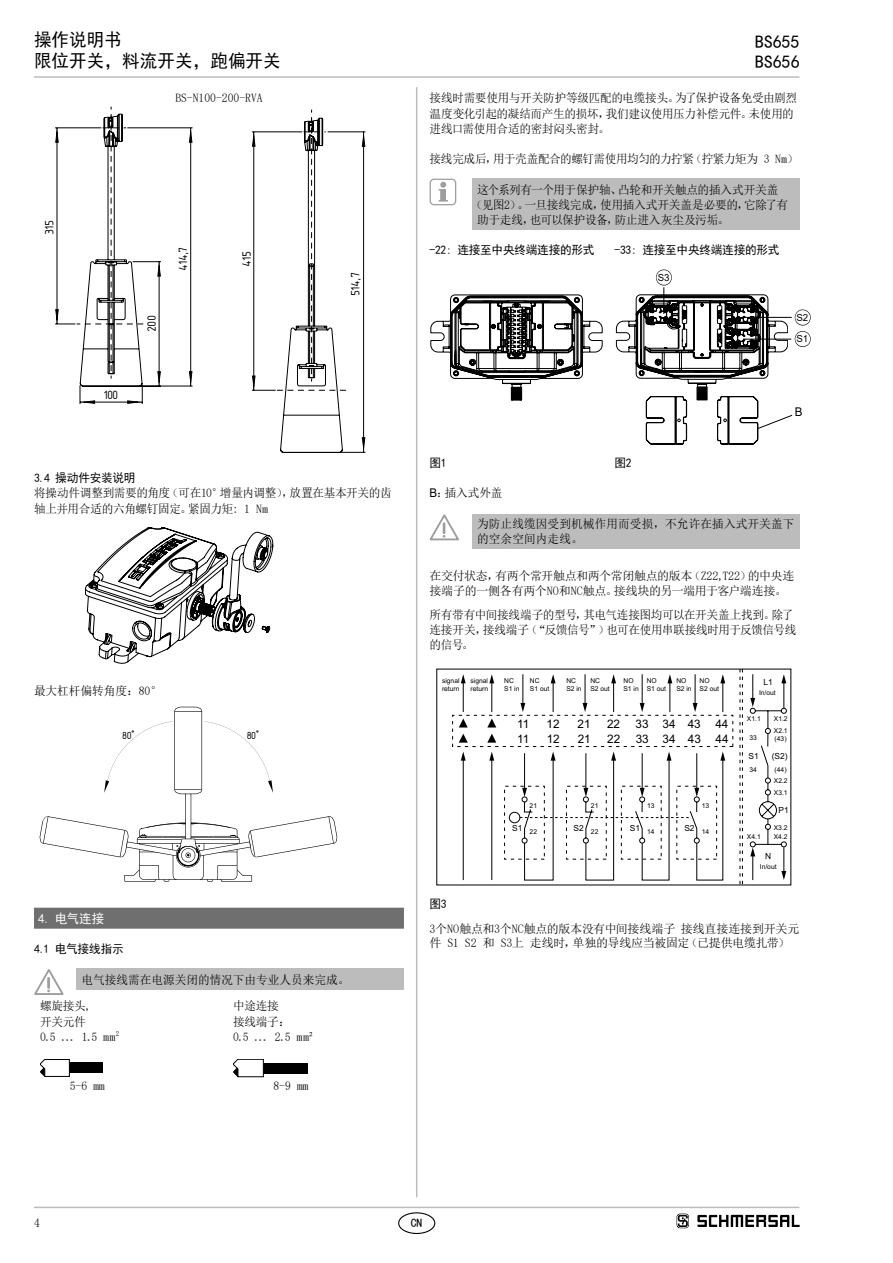
<style>
.page{position:relative;width:893px;height:1263px;background:#fff}
.page>*{position:absolute;margin:0;border:0;box-sizing:border-box;transform-origin:0 0}
.t1{font:18.75px "Isonorm 3098";color:#000}
.t2{font:18px/20.2px "Sim Hei";letter-spacing:.01em;color:#000}
.t3{font:12.75px "Sim Hei";color:#fff}
.t4{font:12px/15.1px "Sim Sun";letter-spacing:-.02em;color:#000}
.t5{font:12px "Sim Hei";letter-spacing:-.02em;color:#000}
.t6{font:12px "Sim Sun";color:#000}
.t7{font:12px/15.1px "Sim Sun";letter-spacing:.01em;color:#000}
.t8{font:12px "Sim Sun";letter-spacing:-.04em;color:#000}
.t9{font:12px "Arial";color:#000}
.t10{font:11.7px/15.1px "Arial";color:#000}
.t11{font:10.8px "Isonorm 3098";color:#000}
.t12{font:9.75px "Arial";color:#000}
.t13{font:8.4px "Arial";color:#000}
.t14{font:6.75px/8.1px "Arial";color:#000}
.s1{font-family:"Arial"}
</style>
<div class="page">
<hr style="left:34px;top:1207px;width:765px;height:1px;background:#bcbcbc">
<hr style="left:34px;top:76px;width:765px;height:2px;background:#bcbcbc">
<hr style="left:416px;top:87px;width:1px;height:1110px;background:#bcbcbc">
<div style="left:398px;top:1212px;width:37px;height:22px;border:1px solid #000;border-radius:50%"></div>
<div style="left:472px;top:178px;width:327px;height:52px;background:#bcbcbc"></div>
<svg style="left:439px;top:182px;width:9px;height:20px"></svg>
<div style="left:430px;top:179px;width:26px;height:26px;border:1px solid #9d9d9c;border-radius:4px"></div>
<svg style="left:431px;top:295px;width:171px;height:105px"></svg>
<svg style="left:616px;top:269px;width:195px;height:175px"></svg>
<div style="left:472px;top:514px;width:327px;height:35px;background:#bcbcbc"></div>
<svg style="left:429px;top:514px;width:30px;height:27px"></svg>
<svg style="left:452px;top:669px;width:291px;height:216px"></svg>
<hr style="left:491px;top:759px;width:1px;height:121px;background:#000">
<svg style="left:489px;top:751px;width:5px;height:10px"></svg>
<hr style="left:463px;top:759px;width:1px;height:121px;background:#000">
<svg style="left:461px;top:751px;width:5px;height:10px"></svg>
<hr style="left:463px;top:682px;width:1px;height:30px;background:#000">
<svg style="left:461px;top:674px;width:5px;height:9px"></svg>
<hr style="left:491px;top:682px;width:1px;height:30px;background:#000">
<svg style="left:489px;top:674px;width:5px;height:9px"></svg>
<hr style="left:522px;top:674px;width:1px;height:31px;background:#000">
<svg style="left:520px;top:703px;width:5px;height:9px"></svg>
<hr style="left:585px;top:674px;width:1px;height:31px;background:#000">
<svg style="left:583px;top:703px;width:4px;height:9px"></svg>
<hr style="left:642px;top:674px;width:1px;height:31px;background:#000">
<svg style="left:640px;top:703px;width:5px;height:9px"></svg>
<hr style="left:695px;top:674px;width:1px;height:31px;background:#000">
<svg style="left:693px;top:703px;width:4px;height:9px"></svg>
<hr style="left:553px;top:682px;width:1px;height:30px;background:#000">
<svg style="left:551px;top:674px;width:5px;height:9px"></svg>
<hr style="left:613px;top:682px;width:1px;height:30px;background:#000">
<svg style="left:611px;top:674px;width:5px;height:9px"></svg>
<hr style="left:669px;top:682px;width:1px;height:30px;background:#000">
<svg style="left:667px;top:674px;width:5px;height:9px"></svg>
<hr style="left:722px;top:682px;width:1px;height:30px;background:#000">
<svg style="left:720px;top:674px;width:5px;height:9px"></svg>
<svg style="left:487px;top:718px;width:9px;height:9px"></svg>
<svg style="left:487px;top:734px;width:9px;height:9px"></svg>
<svg style="left:459px;top:718px;width:9px;height:9px"></svg>
<svg style="left:459px;top:734px;width:9px;height:9px"></svg>
<svg style="left:508px;top:751px;width:217px;height:130px"></svg>
<svg style="left:749px;top:674px;width:38px;height:206px"></svg>
<div style="left:34px;top:908px;width:370px;height:21px;background:#706f6f"></div>
<svg style="left:161px;top:127px;width:181px;height:326px"></svg>
<hr style="left:190px;top:128px;width:1px;height:258px;background:#000">
<hr style="left:127px;top:128px;width:66px;height:1px;background:#000">
<hr style="left:363px;top:132px;width:1px;height:320px;background:#000">
<hr style="left:328px;top:132px;width:37px;height:1px;background:#000">
<hr style="left:140px;top:386px;width:53px;height:1px;background:#000">
<svg style="left:188px;top:131px;width:5px;height:12px"></svg>
<svg style="left:188px;top:371px;width:5px;height:12px"></svg>
<svg style="left:55px;top:107px;width:106px;height:297px"></svg>
<svg style="left:340px;top:437px;width:26px;height:16px"></svg>
<svg style="left:361px;top:135px;width:5px;height:12px"></svg>
<svg style="left:251px;top:110px;width:95px;height:281px"></svg>
<svg style="left:85px;top:527px;width:188px;height:136px"></svg>
<svg style="left:40px;top:707px;width:297px;height:174px"></svg>
<div style="left:77px;top:969px;width:327px;height:21px;background:#bcbcbc"></div>
<svg style="left:34px;top:969px;width:30px;height:26px"></svg>
<div style="left:68px;top:1063px;width:35px;height:10px;background:#000"></div>
<svg style="left:40px;top:1059px;width:30px;height:18px"></svg>
<div style="left:262px;top:1062px;width:46px;height:11px;background:#000"></div>
<svg style="left:233px;top:1059px;width:31px;height:18px"></svg>
<svg style="left:677px;top:1213px;width:12px;height:15px"></svg>
<svg style="left:697px;top:1215px;width:102px;height:12px"></svg>
<h2 class="t2" style="left:34px;top:30px;width:248px">操作说明书<br>限位开关，料流开关，跑偏开关</h2>
<h2 class="t2" style="left:755px;top:31px;width:46px">BS655<br>BS656</h2>
<h1 class="t1" style="left:36px;top:234px;width:15px;rotate:-90deg">315</h1>
<p class="t6" style="left:175px;top:92px;width:89px">BS-N100-200-RVA</p>
<h1 class="t1" style="left:105px;top:382px;width:15px">100</h1>
<h1 class="t1" style="left:138px;top:331px;width:17px;rotate:-90deg">200</h1>
<h1 class="t1" style="left:170px;top:270px;width:25px;rotate:-90deg">414,7</h1>
<h1 class="t1" style="left:233px;top:266px;width:16px;rotate:-90deg">415</h1>
<h1 class="t1" style="left:342px;top:295px;width:24px;rotate:-90deg">514,7</h1>
<p class="t5" style="left:34px;top:472px;width:103px">3.4 操动件安装说明</p>
<p class="t4" style="left:34px;top:486px;width:359px">将操动件调整到需要的角度（可在10°增量内调整），放置在基本开关的齿轴上并用合适的六角螺钉固定。紧固力矩: 1 Nm</p>
<p class="t6" style="left:34px;top:685px;width:130px">最大杠杆偏转角度：80°</p>
<p class="t11" style="left:123px;top:729px;width:13px">80°</p>
<p class="t11" style="left:247px;top:729px;width:13px">80°</p>
<p class="t3" style="left:38px;top:912px;width:67px">4. 电气连接</p>
<p class="t5" style="left:34px;top:943px;width:91px">4.1 电气接线指示</p>
<p class="t6" style="left:82px;top:973px;width:269px">电气接线需在电源关闭的情况下由专业人员来完成。</p>
<p class="t4" style="left:40px;top:998px;width:81px">螺旋接头,<br>开关元件<br>0.5 ... 1.5 mm<sup>2</sup></p>
<p class="t4" style="left:233px;top:998px;width:84px">中途连接<br>接线端子：<br>0.5 ... 2.5 mm²</p>
<p class="t4" style="left:70px;top:1078px;width:36px">5-6 mm</p>
<p class="t4" style="left:273px;top:1078px;width:36px">8-9 mm</p>
<p class="t4" style="left:429px;top:90px;width:369px">接线时需要使用与开关防护等级匹配的电缆接头。为了保护设备免受由剧烈温度变化引起的凝结而产生的损坏，我们建议使用压力补偿元件。未使用的进线口需使用合适的密封闷头密封。</p>
<p class="t8" style="left:429px;top:153px;width:370px">接线完成后，用于壳盖配合的螺钉需使用均匀的力拧紧（拧紧力矩为 3 Nm）</p>
<p class="t4" style="left:477px;top:182px;width:303px">这个系列有一个用于保护轴、凸轮和开关触点的插入式开关盖</p>
<p class="t4" style="left:471px;top:197px;width:318px">（见图2）。一旦接线完成，使用插入式开关盖是必要的，它除了有</p>
<p class="t4" style="left:477px;top:212px;width:253px">助于走线，也可以保护设备，防止进入灰尘及污垢。</p>
<p class="t5" style="left:429px;top:244px;width:167px">-22: 连接至中央终端连接的形式</p>
<p class="t5" style="left:614px;top:244px;width:167px">-33: 连接至中央终端连接的形式</p>
<p class="t12" style="left:658px;top:271px;width:13px">S3</p>
<p class="t12" style="left:796px;top:311px;width:13px">S2</p>
<p class="t12" style="left:796px;top:332px;width:13px">S1</p>
<p class="t9" style="left:795px;top:404px;width:9px">B</p>
<p class="t5" style="left:429px;top:457px;width:19px">图1</p>
<p class="t5" style="left:614px;top:457px;width:19px">图2</p>
<p class="t4" style="left:429px;top:486px;width:74px"><span class="s1">B</span>：插入式外盖</p>
<p class="t7" style="left:477px;top:516px;width:319px">为防止线缆因受到机械作用而受损，不允许在插入式开关盖下的空余空间内走线。</p>
<p class="t4" style="left:429px;top:569px;width:366px;line-height:14.4px">在交付状态，有两个常开触点和两个常闭触点的版本（Z22,T22）的中央连接端子的一侧各有两个NO和NC触点。接线块的另一端用于客户端连接。</p>
<p class="t4" style="left:429px;top:607px;width:368px">所有带有中间接线端子的型号，其电气连接图均可以在开关盖上找到。除了连接开关，接线端子（“反馈信号”）也可在使用串联接线时用于反馈信号线的信号。</p>
<p class="t14" style="left:442px;top:677px;width:19px">signal return</p>
<p class="t14" style="left:471px;top:677px;width:19px">signal return</p>
<p class="t14" style="left:504px;top:677px;width:17px">NC<br>S1 in</p>
<p class="t14" style="left:530px;top:677px;width:21px">NC<br>S1 out</p>
<p class="t14" style="left:566px;top:677px;width:17px">NC<br>S2 in</p>
<p class="t14" style="left:590px;top:677px;width:21px">NC<br>S2 out</p>
<p class="t14" style="left:623px;top:677px;width:17px">NO<br>S1 in</p>
<p class="t14" style="left:647px;top:677px;width:21px">NO<br>S1 out</p>
<p class="t14" style="left:676px;top:677px;width:17px">NO<br>S2 in</p>
<p class="t14" style="left:700px;top:677px;width:21px">NO<br>S2 out</p>
<p class="t13" style="left:763px;top:676px;width:11px">L1</p>
<p class="t14" style="left:759px;top:688px;width:18px">In/out</p>
<p class="t10" style="left:517px;top:716px;width:14px">11<br>11</p>
<p class="t10" style="left:547px;top:716px;width:15px">12<br>12</p>
<p class="t10" style="left:578px;top:716px;width:15px">21<br>21</p>
<p class="t10" style="left:607px;top:716px;width:15px">22<br>22</p>
<p class="t10" style="left:636px;top:716px;width:15px">33<br>33</p>
<p class="t10" style="left:662px;top:716px;width:15px">34<br>34</p>
<p class="t10" style="left:688px;top:716px;width:15px">43<br>43</p>
<p class="t10" style="left:715px;top:716px;width:15px">44<br>44</p>
<p class="t14" style="left:747px;top:715px;width:15px">X1.1</p>
<p class="t14" style="left:774px;top:713px;width:15px;line-height:11.7px">X1.2<br>X2.1</p>
<p class="t14" style="left:749px;top:734px;width:9px">33</p>
<p class="t14" style="left:775px;top:735px;width:13px">(43)</p>
<p class="t13" style="left:748px;top:750px;width:12px">S1</p>
<p class="t13" style="left:772px;top:750px;width:17px">(S2)</p>
<p class="t14" style="left:749px;top:765px;width:9px">34</p>
<p class="t14" style="left:775px;top:765px;width:13px">(44)</p>
<p class="t14" style="left:774px;top:774px;width:15px;line-height:11.9px">X2.2<br>X3.1</p>
<p class="t14" style="left:530px;top:801px;width:9px">21</p>
<p class="t13" style="left:512px;top:823px;width:26px">S1 <sub>22</sub></p>
<p class="t14" style="left:591px;top:801px;width:9px">21</p>
<p class="t13" style="left:573px;top:823px;width:26px">S2 <sub>22</sub></p>
<p class="t14" style="left:647px;top:801px;width:9px">13</p>
<p class="t13" style="left:630px;top:823px;width:26px">S1 <sub>14</sub></p>
<p class="t14" style="left:702px;top:801px;width:9px">13</p>
<p class="t13" style="left:684px;top:823px;width:26px">S2 <sub>14</sub></p>
<p class="t13" style="left:778px;top:804px;width:12px">P1</p>
<p class="t14" style="left:747px;top:832px;width:15px">X4.1</p>
<p class="t14" style="left:774px;top:822px;width:15px;line-height:9.1px">X3.2<br>X4.2</p>
<p class="t13" style="left:765px;top:850px;width:8px">N</p>
<p class="t14" style="left:760px;top:862px;width:18px">In/out</p>
<p class="t5" style="left:429px;top:897px;width:19px">图3</p>
<p class="t4" style="left:429px;top:921px;width:371px;line-height:14.4px">3个NO触点和3个NC触点的版本没有中间接线端子 接线直接连接到开关元件 S1 S2 和 S3上 走线时，单独的导线应当被固定（已提供电缆扎带）</p>
<p class="t4" style="left:34px;top:1215px;width:7px">4</p>
<p class="t5" style="left:411px;top:1216px;width:13px">CN</p>
</div>
